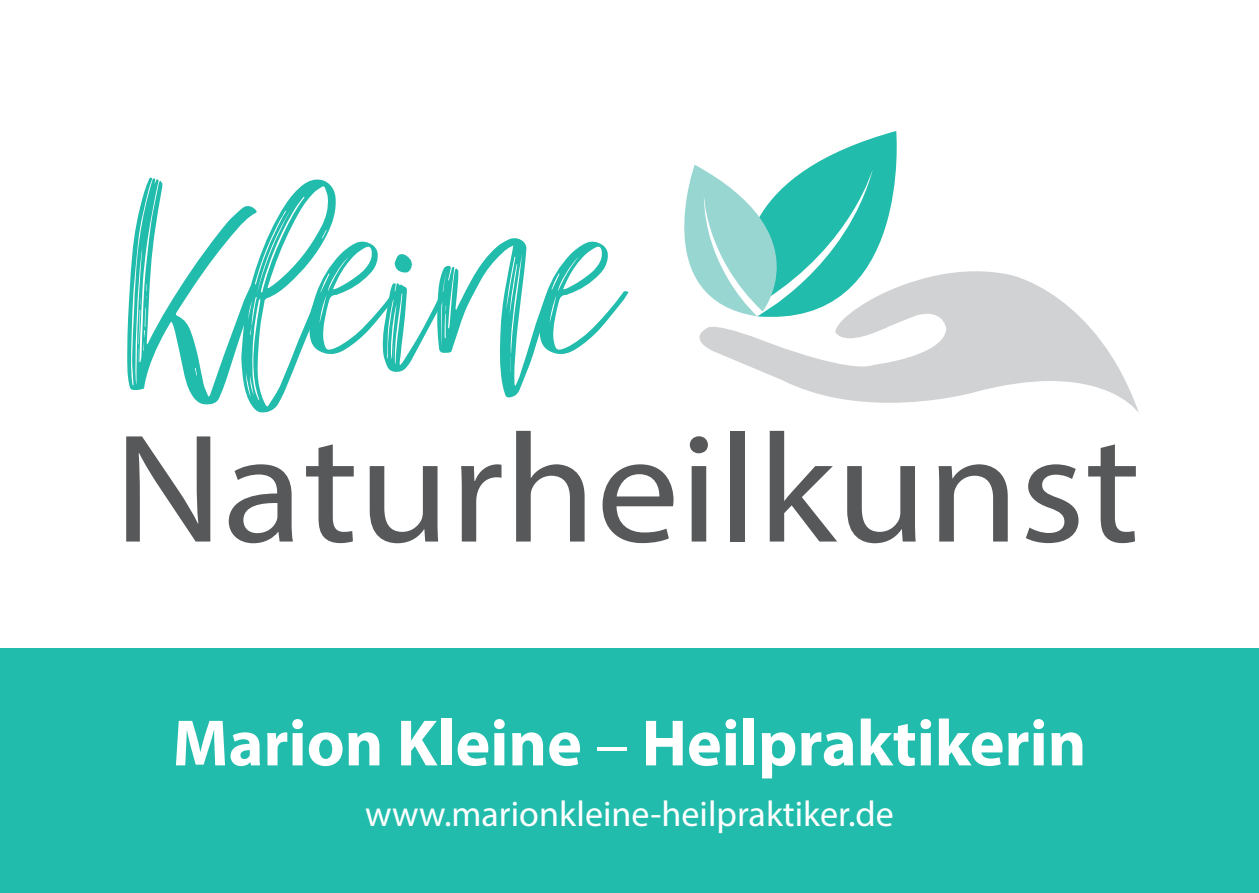
<style>
.page{position:relative;width:1259px;height:893px;background:#fff}
.page>*{position:absolute;margin:0;border:0;box-sizing:border-box;transform-origin:0 0}
.t1{font:201.3px "mellonydrybrush";color:#22bcac;scale:1.07 1}
.t2{font:156px "Myriad Pro";color:#57585a;scale:1.07 1}
.t3{font:700 66px "Myriad Pro";color:#fff}
.t4{font:36px "Myriad Pro";color:#fff}
.s1{font-weight:400}
</style>
<div class="page">
<svg style="left:699px;top:271px;width:440px;height:142px;fill:#d1d2d4"></svg>
<svg style="left:684px;top:131px;width:228px;height:198px"></svg>
<div style="left:0;top:648px;width:1259px;height:245px;background:#22bcac"></div>
<h1 class="t1" style="left:127px;top:165px;width:464px">Kleine</h1>
<h2 class="t2" style="left:114px;top:393px;width:961px">Naturheilkunst</h2>
<h3 class="t3" style="left:173px;top:700px;width:915px">Marion Kleine <span class="s1">–</span> Heilpraktikerin</h3>
<p class="t4" style="left:365px;top:791px;width:530px">www.marionkleine-heilpraktiker.de</p>
</div>
